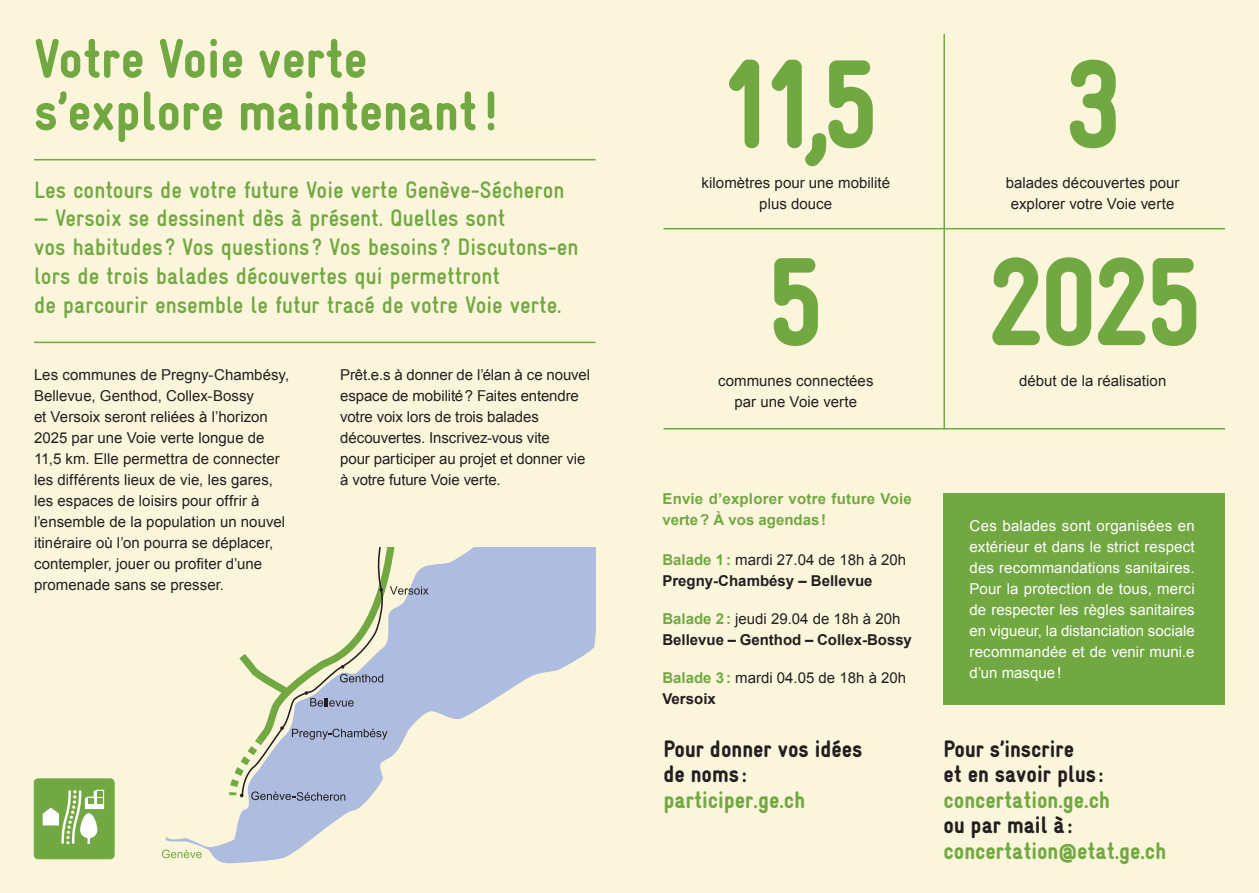
<style>
.page{position:relative;width:1259px;height:893px;background:#fbf6db}
.page>*{position:absolute;margin:0;border:0;box-sizing:border-box;transform-origin:0 0}
.t1{font:900 126px/197.7px "Gravur Condensed";letter-spacing:-.03em;color:#72a842;text-align:center}
.t2{font:900 55.5px/52.5px "Gravur Condensed";color:#72a842}
.t3{font:700 24px/28.8px "Gravur Condensed";color:#72a842}
.t4{font:900 24px/25.5px "Gravur Condensed";color:#231f20}
.t5{font:900 24px "Gravur Condensed";color:#72a842}
.t6{font:15px/21px "Arial";color:#231f20;text-align:center}
.t7{font:15px/21px "Arial";letter-spacing:.005em;color:#fff;text-align:justify}
.t8{font:700 15px/21px "Arial";color:#231f20}
.t9{font:700 15px/21px "Arial";letter-spacing:.015em;color:#72a842}
.s1{color:#72a842}
.s2{font-weight:400}
.s3{font-weight:700;color:#72a842}
.s4{font-weight:700}
</style>
<div class="page">
<svg style="left:166px;top:547px;width:429px;height:317px"></svg>
<svg style="left:162px;top:850px;width:40px;height:8px"></svg>
<svg style="left:225px;top:547px;width:203px;height:255px"></svg>
<hr style="left:34px;top:342px;width:561px;height:1px;background:#72a842">
<hr style="left:663px;top:428px;width:562px;height:1px;background:#72a842">
<hr style="left:34px;top:159px;width:561px;height:1px;background:#72a842">
<hr style="left:663px;top:228px;width:562px;height:1px;background:#72a842">
<div style="left:34px;top:779px;width:80px;height:80px;background:#72a842;border-radius:4px"></div>
<div style="left:34px;top:779px;width:80px;height:80px;border:1px solid #72a842;border-radius:4px"></div>
<svg style="left:43px;top:790px;width:61px;height:54px"></svg>
<hr style="left:943px;top:34px;width:2px;height:395px;background:#72a842">
<div style="left:943px;top:493px;width:282px;height:211px;background:#72a842"></div>
<h2 class="t2" style="left:34px;top:32px;width:465px">Votre Voie verte s’explore maintenant!</h2>
<h3 class="t3" style="left:34px;top:175px;width:532px">Les contours de votre future Voie verte Genève-Sécheron</h3>
<h3 class="t3" style="left:34px;top:204px;width:546px">— Versoix se dessinent dès à présent. Quelles sont<br>vos habitudes ? Vos questions ? Vos besoins ? Discutons-en lors de trois balades découvertes qui permettront<br>de parcourir ensemble le futur tracé de votre Voie verte.</h3>
<p class="t6" style="left:34px;top:364px;width:257px;text-align:left">Les communes de Pregny-Chambésy, Bellevue, Genthod, Collex-Bossy<br>et Versoix seront reliées à l’horizon 2025 par une Voie verte longue de 11,5 km. Elle permettra de connecter les différents lieux de vie, les gares, les espaces de loisirs pour offrir à l’ensemble de la population un nouvel itinéraire où l’on pourra se déplacer, contempler, jouer ou profiter d’une promenade sans se presser.</p>
<p class="t6" style="left:340px;top:364px;width:251px;text-align:left">Prêt.e.s à donner de l’élan à ce nouvel espace de mobilité? Faites entendre votre voix lors de trois balades découvertes. Inscrivez-vous vite<br>pour participer au projet et donner vie à votre future Voie verte.</p>
<h1 class="t1" style="left:720px;top:6px;width:160px">11,5<br>5</h1>
<p class="t6" style="left:701px;top:173px;width:190px">kilomètres pour une mobilité plus douce</p>
<h1 class="t1" style="left:1064px;top:6px;width:58px">3</h1>
<p class="t6" style="left:1005px;top:173px;width:175px">balades découvertes pour explorer votre Voie verte</p>
<h1 class="t1" style="left:987px;top:203px;width:216px">2025</h1>
<p class="t6" style="left:718px;top:370px;width:157px">communes connectées par une Voie verte</p>
<p class="t6" style="left:1019px;top:370px;width:149px">début de la réalisation</p>
<p class="t9" style="left:662px;top:489px;width:251px">Envie d’explorer votre future Voie verte? À vos agendas!</p>
<p class="t8" style="left:662px;top:550px;width:245px"><span class="s1">Balade 1:</span> <span class="s2">mardi 27.04 de 18h à 20h<br></span>Pregny-Chambésy – Bellevue</p>
<p class="t8" style="left:662px;top:609px;width:251px"><span class="s1">Balade 2:</span> <span class="s2">jeudi 29.04 de 18h à 20h<br></span>Bellevue – Genthod – Collex-Bossy</p>
<p class="t6" style="left:662px;top:667px;width:245px;text-align:left"><span class="s3">Balade 3:</span> mardi 04.05 de 18h à 20h<br><span class="s4">Versoix</span></p>
<h3 class="t4" style="left:663px;top:736px;width:200px">Pour donner vos idées de noms :</h3>
<h3 class="t5" style="left:663px;top:786px;width:143px">participer.ge.ch</h3>
<p class="t7" style="left:969px;top:515px;width:227px">Ces balades sont organisées en extérieur et dans le strict respect des recommandations sanitaires.<br>Pour la protection de tous, merci de respecter les règles sanitaires en vigueur, la distanciation sociale recommandée et de venir muni.e d’un masque!</p>
<h3 class="t4" style="left:943px;top:736px;width:161px">Pour s’inscrire<br>et en savoir plus :</h3>
<h3 class="t5" style="left:943px;top:786px;width:168px">concertation.ge.ch</h3>
<h3 class="t4" style="left:943px;top:812px;width:130px">ou par mail à :</h3>
<h3 class="t5" style="left:943px;top:837px;width:224px">concertation@etat.ge.ch</h3>
</div>
